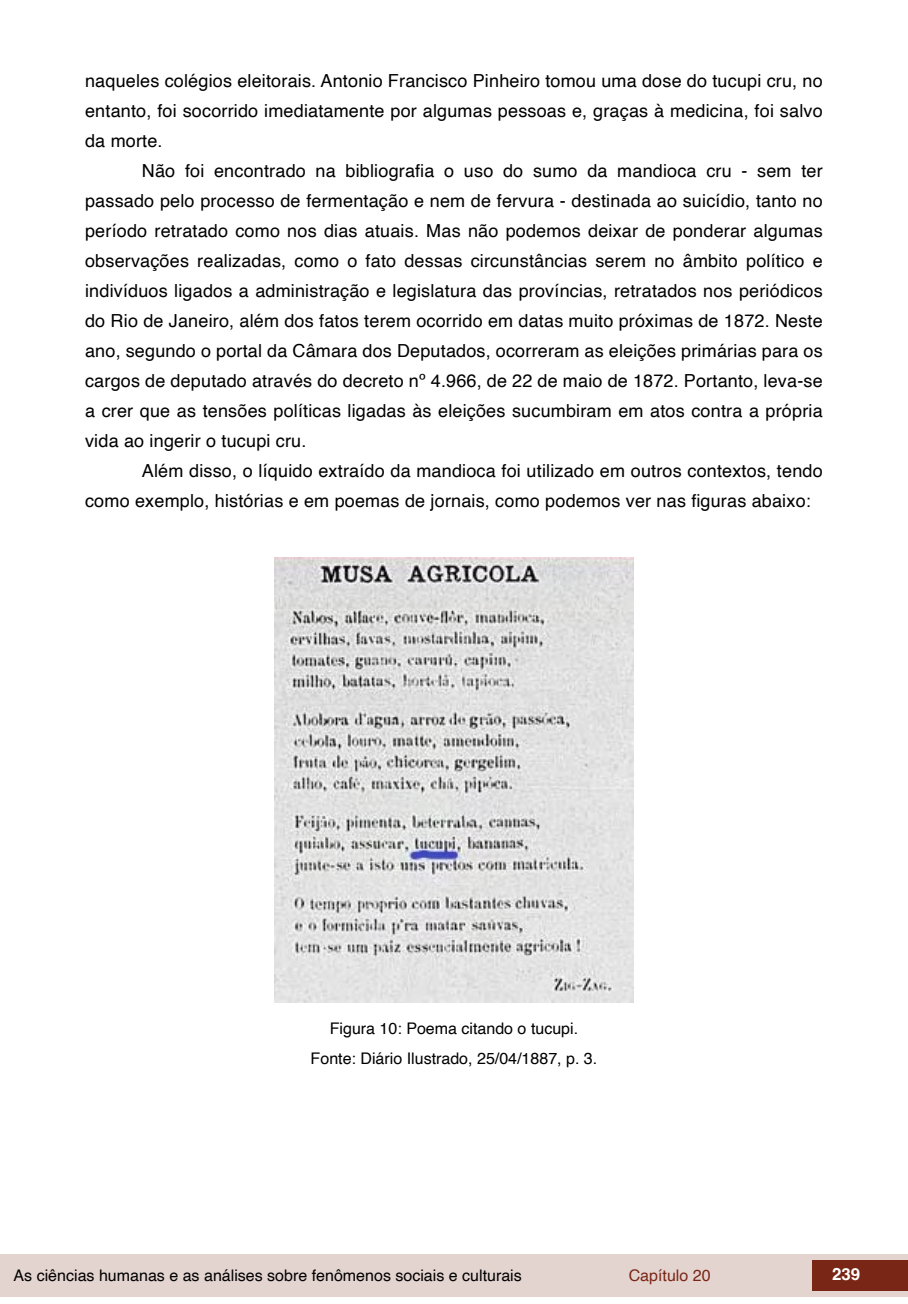
<style>
.page{position:relative;width:908px;height:1304px;background:#fff}
.page>*{position:absolute;margin:0;border:0;box-sizing:border-box;transform-origin:0 0}
.t1{font:18px/30px "Helvetica";letter-spacing:.01em;color:#000;text-align:justify}
.t2{font:700 16.8px "Helvetica";color:#fff}
.t3{font:16px/30.6px "Helvetica";color:#000;text-align:center}
.t4{font:16px "Helvetica";color:#7a2616}
</style>
<div class="page">
<div style="left:0;top:1254px;width:906px;height:43px;background:#e4d4d0"></div>
<div style="left:812px;top:1261px;width:95px;height:30px;background:#7a2616"></div>
<img style="left:274px;top:557px;width:359px;height:446px">
<p class="t1" style="left:85px;top:66px;width:738px">naqueles colégios eleitorais. Antonio Francisco Pinheiro tomou uma dose do tucupi cru, no entanto, foi socorrido imediatamente por algumas pessoas e, graças à medicina, foi salvo da morte.</p>
<p class="t1" style="left:85px;top:156px;width:738px;text-indent:57px">Não foi encontrado na bibliografia o uso do sumo da mandioca cru - sem ter passado pelo processo de fermentação e nem de fervura - destinada ao suicídio, tanto no período retratado como nos dias atuais. Mas não podemos deixar de ponderar algumas observações realizadas, como o fato dessas circunstâncias serem no âmbito político e indivíduos ligados a administração e legislatura das províncias, retratados nos periódicos do Rio de Janeiro, além dos fatos terem ocorrido em datas muito próximas de 1872. Neste ano, segundo o portal da Câmara dos Deputados, ocorreram as eleições primárias para os cargos de deputado através do decreto nº 4.966, de 22 de maio de 1872. Portanto, leva-se a crer que as tensões políticas ligadas às eleições sucumbiram em atos contra a própria vida ao ingerir o tucupi cru.</p>
<p class="t1" style="left:85px;top:457px;width:738px;text-indent:57px">Além disso, o líquido extraído da mandioca foi utilizado em outros contextos, tendo como exemplo, histórias e em poemas de jornais, como podemos ver nas figuras abaixo:</p>
<p class="t3" style="left:310px;top:1013px;width:288px">Figura 10: Poema citando o tucupi.<br>Fonte: Diário Ilustrado, 25/04/1887, p. 3.</p>
<p class="t3" style="left:14px;top:1260px;width:509px">As ciências humanas e as análises sobre fenômenos sociais e culturais</p>
<p class="t4" style="left:628px;top:1263px;width:83px">Capítulo 20</p>
<p class="t2" style="left:831px;top:1264px;width:30px">239</p>
</div>
